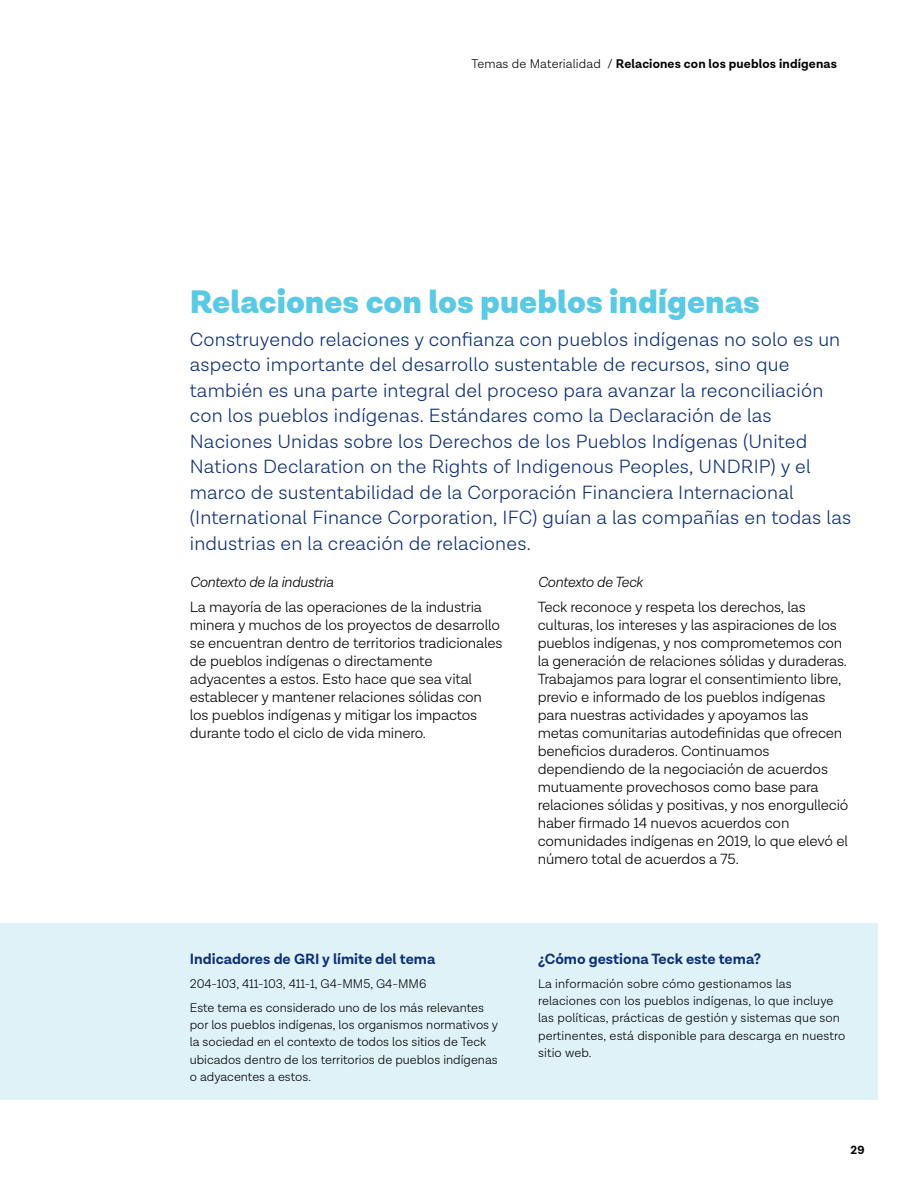
<style>
.page{position:relative;width:918px;height:1188px;background:#fff}
.page>*{position:absolute;margin:0;border:0;box-sizing:border-box;transform-origin:0 0}
.t1{font:900 33px "Lota Grotesque";color:#5ac9e4}
.t2{font:300 19.5px/25.5px "Lota Grotesque";letter-spacing:.01em;color:#0d2f76}
.t3{font:300 15px/18px "Lota Grotesque";letter-spacing:-.01em;color:#000}
.t4{font:700 15px "Lota Grotesque";color:#0d2f76}
.t5{font:italic 300 15px "Lota Grotesque";letter-spacing:-.02em;color:#000}
.t6{font:300 12.75px/17.2px "Lota Grotesque";color:#000}
.t7{font:700 12.75px "Lota Grotesque";letter-spacing:.01em;color:#000}
.t8{font:700 12px "Lota Grotesque";color:#000}
.s1{font-weight:300}
</style>
<div class="page">
<div style="left:0;top:923px;width:878px;height:176px;background:#def2f8"></div>
<p class="t7" style="left:471px;top:56px;width:367px"><span class="s1">Temas de Materialidad /</span> Relaciones con los pueblos indígenas</p>
<h1 class="t1" style="left:190px;top:283px;width:572px">Relaciones con los pueblos indígenas</h1>
<p class="t2" style="left:190px;top:327px;width:663px">Construyendo relaciones y confianza con pueblos indígenas no solo es un aspecto importante del desarrollo sustentable de recursos, sino que también es una parte integral del proceso para avanzar la reconciliación con los pueblos indígenas. Estándares como la Declaración de las Naciones Unidas sobre los Derechos de los Pueblos Indígenas (United Nations Declaration on the Rights of Indigenous Peoples, UNDRIP) y el marco de sustentabilidad de la Corporación Financiera Internacional (International Finance Corporation, IFC) guían a las compañías en todas las industrias en la creación de relaciones.</p>
<p class="t5" style="left:190px;top:574px;width:145px">Contexto de la industria</p>
<p class="t3" style="left:190px;top:598px;width:314px">La mayoría de las operaciones de la industria minera y muchos de los proyectos de desarrollo se encuentran dentro de territorios tradicionales de pueblos indígenas o directamente adyacentes a estos. Esto hace que sea vital establecer y mantener relaciones sólidas con los pueblos indígenas y mitigar los impactos durante todo el ciclo de vida minero.</p>
<p class="t5" style="left:538px;top:574px;width:107px">Contexto de Teck</p>
<p class="t3" style="left:538px;top:598px;width:312px">Teck reconoce y respeta los derechos, las culturas, los intereses y las aspiraciones de los pueblos indígenas, y nos comprometemos con la generación de relaciones sólidas y duraderas.<br>Trabajamos para lograr el consentimiento libre, previo e informado de los pueblos indígenas para nuestras actividades y apoyamos las metas comunitarias autodefinidas que ofrecen beneficios duraderos. Continuamos dependiendo de la negociación de acuerdos mutuamente provechosos como base para relaciones sólidas y positivas, y nos enorgulleció haber firmado 14 nuevos acuerdos con comunidades indígenas en 2019, lo que elevó el número total de acuerdos a 75.</p>
<p class="t4" style="left:190px;top:950px;width:247px">Indicadores de GRI y límite del tema</p>
<p class="t6" style="left:190px;top:972px;width:296px;line-height:24px">204-103, 411-103, 411-1, G4-MM5, G4-MM6<br>Este tema es considerado uno de los más relevantes</p>
<p class="t6" style="left:190px;top:1017px;width:310px">por los pueblos indígenas, los organismos normativos y la sociedad en el contexto de todos los sitios de Teck ubicados dentro de los territorios de pueblos indígenas o adyacentes a estos.</p>
<p class="t4" style="left:538px;top:950px;width:225px">¿Cómo gestiona Teck este tema?</p>
<p class="t6" style="left:538px;top:975px;width:309px">La información sobre cómo gestionamos las relaciones con los pueblos indígenas, lo que incluye las políticas, prácticas de gestión y sistemas que son pertinentes, está disponible para descarga en nuestro sitio web.</p>
<p class="t8" style="left:850px;top:1143px;width:16px">29</p>
</div>
